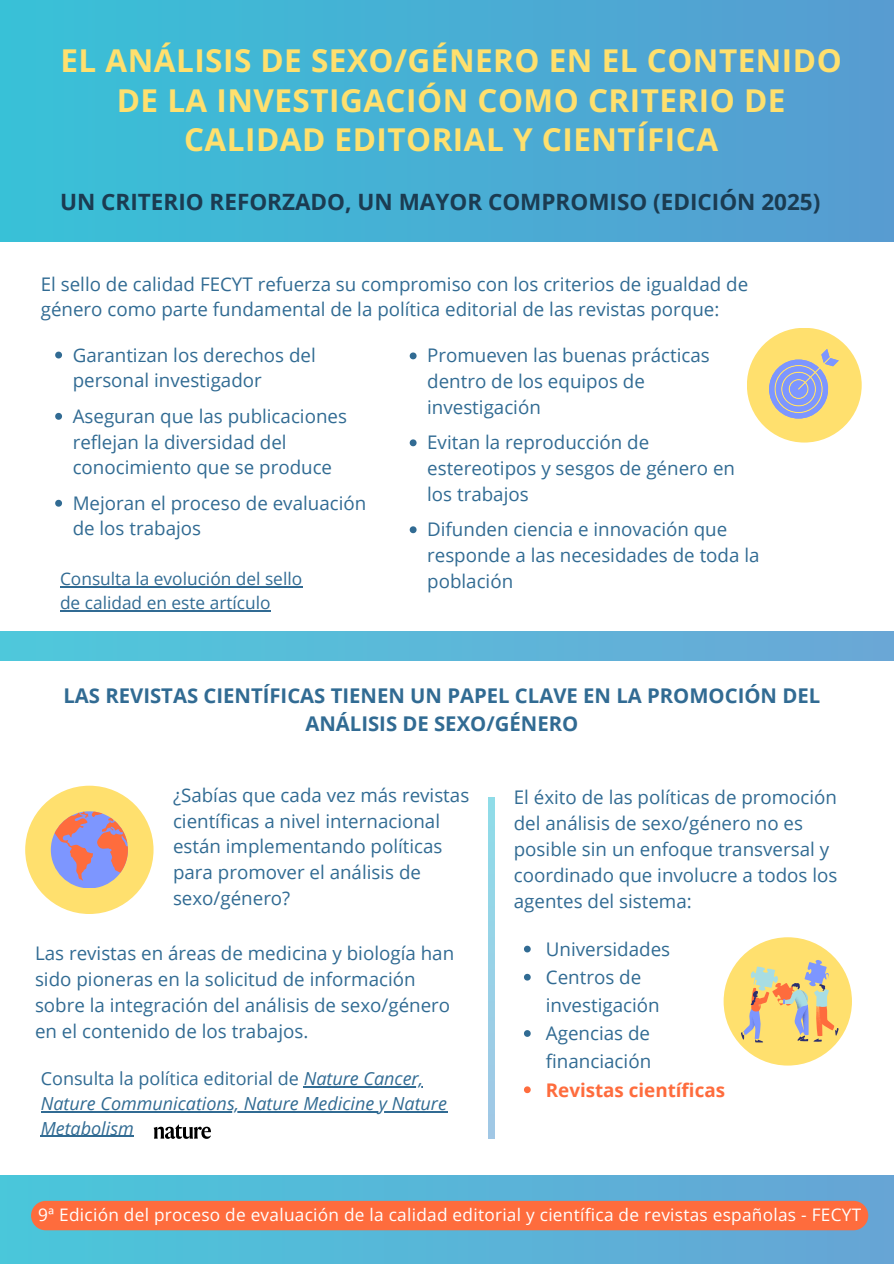
<style>
.page{position:relative;width:894px;height:1264px;background:#fff}
.page>*{position:absolute;margin:0;border:0;box-sizing:border-box;transform-origin:0 0}
.t1{font:700 31.5px/39.3px "Open Sans";letter-spacing:.015em;color:#ffe06e;text-align:center}
.t2{font:700 22.5px "Open Sans";color:#1b3b51}
.t3{font:700 20.25px/28.2px "Open Sans";color:#316b93;text-align:center}
.t4{font:18.75px/25.8px "Open Sans";color:#316b93}
.t5{font:700 18.75px "Open Sans";color:#fe6c3d}
.t6{font:italic 18px/24.8px "Open Sans";color:#316b93}
.t7{font:18px "Open Sans";color:#316b93}
.t8{font:17.25px "Open Sans";letter-spacing:.015em;color:#fff}
.t9{font:17.25px/23.7px "Open Sans";color:#316b93}
.s1{font-style:italic}
</style>
<div class="page">
<div style="left:0;top:0;width:893px;height:242px;background:linear-gradient(to right,#38c1d7,#589cd1)"></div>
<div style="left:0;top:1175px;width:893px;height:88px;background:linear-gradient(to right,#4ac7da,#67a4d5)"></div>
<div style="left:25px;top:785px;width:128px;height:129px;background:#ffe06e;border-radius:50%"></div>
<div style="left:746px;top:328px;width:115px;height:114px;background:#ffe06e;border-radius:50%"></div>
<div style="left:0;top:631px;width:893px;height:29px;background:linear-gradient(to right,#4ec8db,#6aa7d6)"></div>
<svg style="left:51px;top:811px;width:76px;height:76px"></svg>
<svg style="left:769px;top:349px;width:69px;height:70px"></svg>
<div style="left:489px;top:797px;width:5px;height:341px;background:#98d2e7"></div>
<svg style="left:524px;top:945px;width:6px;height:7px"></svg>
<svg style="left:524px;top:973px;width:6px;height:7px"></svg>
<svg style="left:524px;top:1030px;width:6px;height:6px"></svg>
<svg style="left:524px;top:1086px;width:6px;height:7px"></svg>
<div style="left:723px;top:937px;width:128px;height:128px;background:#ffe06e;border-radius:50%"></div>
<svg style="left:741px;top:959px;width:97px;height:83px"></svg>
<div style="left:31px;top:1200px;width:837px;height:30px;background:#fe6c3d;border-radius:15px"></div>
<svg style="left:55px;top:351px;width:7px;height:7px"></svg>
<svg style="left:55px;top:413px;width:7px;height:7px"></svg>
<svg style="left:55px;top:500px;width:7px;height:6px"></svg>
<svg style="left:409px;top:352px;width:7px;height:7px"></svg>
<svg style="left:409px;top:439px;width:7px;height:7px"></svg>
<svg style="left:409px;top:526px;width:7px;height:7px"></svg>
<hr style="left:304px;top:1086px;width:119px;height:1px;background:#316b93">
<hr style="left:41px;top:1110px;width:406px;height:2px;background:#316b93">
<hr style="left:41px;top:1135px;width:93px;height:1px;background:#316b93">
<svg style="left:153px;top:1124px;width:58px;height:14px"></svg>
<hr style="left:60px;top:586px;width:242px;height:1px;background:#316b93">
<hr style="left:60px;top:610px;width:210px;height:1px;background:#316b93">
<p class="t1" style="left:60px;top:40px;width:782px">EL ANÁLISIS DE SEXO/GÉNERO EN EL CONTENIDO<br>DE LA INVESTIGACIÓN COMO CRITERIO DE<br>CALIDAD EDITORIAL Y CIENTÍFICA</p>
<p class="t2" style="left:60px;top:186px;width:761px">UN CRITERIO REFORZADO, UN MAYOR COMPROMISO (EDICIÓN 2025)</p>
<h2 class="t4" style="left:41px;top:270px;width:708px">El sello de calidad FECYT refuerza su compromiso con los criterios de igualdad de género como parte fundamental de la política editorial de las revistas porque:</h2>
<p class="t4" style="left:427px;top:342px;width:284px">Promueven las buenas prácticas dentro de los equipos de investigación</p>
<p class="t4" style="left:427px;top:429px;width:309px">Evitan la reproducción de estereotipos y sesgos de género en los trabajos</p>
<p class="t4" style="left:427px;top:516px;width:334px">Difunden ciencia e innovación que responde a las necesidades de toda la población</p>
<p class="t4" style="left:73px;top:341px;width:244px">Garantizan los derechos del personal investigador</p>
<p class="t4" style="left:73px;top:403px;width:276px">Aseguran que las publicaciones reflejan la diversidad del conocimiento que se produce</p>
<p class="t4" style="left:73px;top:489px;width:295px">Mejoran el proceso de evaluación de los trabajos</p>
<p class="t9" style="left:60px;top:567px;width:243px">Consulta la evolución del sello de calidad en este artículo</p>
<p class="t3" style="left:63px;top:680px;width:758px">LAS REVISTAS CIENTÍFICAS TIENEN UN PAPEL CLAVE EN LA PROMOCIÓN DEL<br>ANÁLISIS DE SEXO/GÉNERO</p>
<p class="t4" style="left:173px;top:781px;width:298px">¿Sabías que cada vez más revistas científicas a nivel internacional están implementando políticas para promover el análisis de sexo/género?</p>
<p class="t4" style="left:35px;top:940px;width:420px">Las revistas en áreas de medicina y biología han sido pioneras en la solicitud de información sobre la integración del análisis de sexo/género en el contenido de los trabajos.</p>
<p class="t7" style="left:41px;top:1065px;width:383px">Consulta la política editorial de <span class="s1">Nature Cancer,</span></p>
<p class="t6" style="left:41px;top:1090px;width:407px">Nature Communications, Nature Medicine y Nature<br>Metabolism</p>
<p class="t4" style="left:513px;top:784px;width:325px">El éxito de las políticas de promoción del análisis de sexo/género no es posible sin un enfoque transversal y coordinado que involucre a todos los agentes del sistema:</p>
<h1 class="t4" style="left:545px;top:935px;width:126px">Universidades</h1>
<h2 class="t4" style="left:545px;top:962px;width:115px;line-height:28.2px">Centros de investigación</h2>
<p class="t4" style="left:545px;top:1018px;width:107px;line-height:28.2px">Agencias de financiación</p>
<p class="t5" style="left:545px;top:1076px;width:181px">Revistas científicas</p>
<p class="t8" style="left:38px;top:1202px;width:824px">9ª Edición del proceso de evaluación de la calidad editorial y científica de revistas españolas - FECYT</p>
</div>
